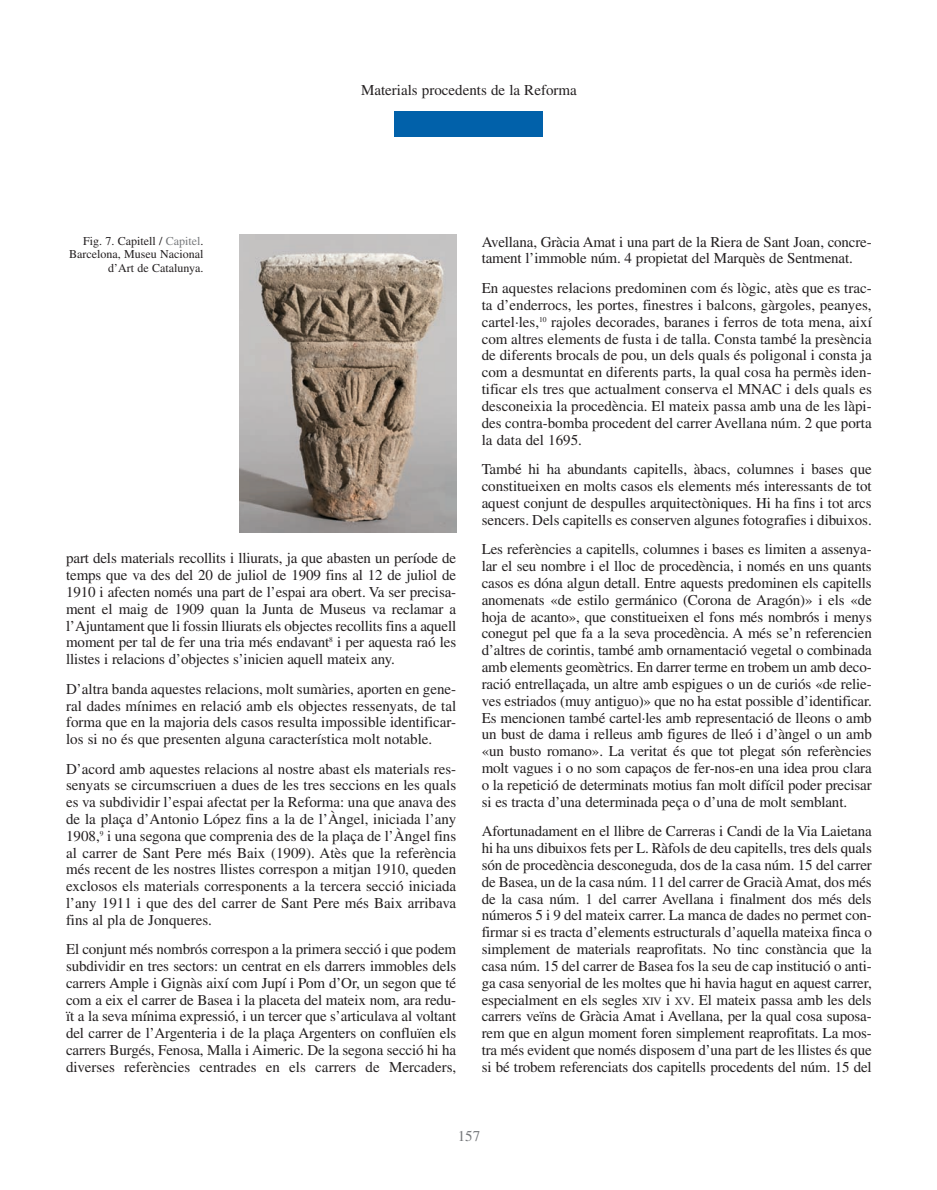
<style>
.page{position:relative;width:937px;height:1190px;background:#fff}
.page>*{position:absolute;margin:0;border:0;box-sizing:border-box;transform-origin:0 0}
.t1{font:15px/16.8px "Times";letter-spacing:-.005em;color:#231f20;text-align:justify}
.t2{font:15px "Times";color:#76787b}
.t3{font:12px/13.5px "Times";color:#231f20;text-align:right}
.s1{color:#76787b}
.s2{font-size:11.25px}
</style>
<div class="page">
<div style="left:394px;top:111px;width:149px;height:26px;background:#0161aa"></div>
<img style="left:239px;top:235px;width:217px;height:297px">
<p class="t1" style="left:361px;top:83px;width:217px">Materials procedents de la Reforma</p>
<p class="t3" style="left:69px;top:235px;width:136px">Fig. 7. Capitell / <span class="s1">Capitel</span>.<br>Barcelona, Museu Nacional d’Art de Catalunya.</p>
<p class="t1" style="left:66px;top:551px;width:391px">part dels materials recollits i lliurats, ja que abasten un període de temps que va des del 20 de juliol de 1909 fins al 12 de juliol de 1910 i afecten només una part de l’espai ara obert. Va ser precisa&shy;ment el maig de 1909 quan la Junta de Museus va reclamar a l’Ajuntament que li fossin lliurats els objectes recollits fins a aquell moment per tal de fer una tria més endavant<sup>8</sup> i per aquesta raó les llistes i relacions d’objectes s’inicien aquell mateix any.</p>
<p class="t1" style="left:66px;top:682px;width:391px">D’altra banda aquestes relacions, molt sumàries, aporten en gene&shy;ral dades mínimes en relació amb els objectes ressenyats, de tal forma que en la majoria dels casos resulta impossible identificar&shy;los si no és que presenten alguna característica molt notable.</p>
<p class="t1" style="left:66px;top:762px;width:391px">D’acord amb aquestes relacions al nostre abast els materials res&shy;senyats se circumscriuen a dues de les tres seccions en les quals es va subdividir l’espai afectat per la Reforma: una que anava des de la plaça d’Antonio López fins a la de l’Àngel, iniciada l’any 1908,<sup>9</sup> i una segona que comprenia des de la plaça de l’Àngel fins al carrer de Sant Pere més Baix (1909). Atès que la referència més recent de les nostres llistes correspon a mitjan 1910, queden exclosos els materials corresponents a la tercera secció iniciada l’any 1911 i que des del carrer de Sant Pere més Baix arribava fins al pla de Jonqueres.</p>
<p class="t1" style="left:66px;top:942px;width:391px">El conjunt més nombrós correspon a la primera secció i que podem subdividir en tres sectors: un centrat en els darrers immobles dels carrers Ample i Gignàs així com Jupí i Pom d’Or, un segon que té com a eix el carrer de Basea i la placeta del mateix nom, ara redu&shy;ït a la seva mínima expressió, i un tercer que s’articulava al voltant del carrer de l’Argenteria i de la plaça Argenters on confluïen els carrers Burgés, Fenosa, Malla i Aimeric. De la segona secció hi ha diverses referències centrades en els carrers de Mercaders,</p>
<p class="t1" style="left:481px;top:234px;width:391px">Avellana, Gràcia Amat i una part de la Riera de Sant Joan, concre&shy;tament l’immoble núm. 4 propietat del Marquès de Sentmenat.</p>
<p class="t1" style="left:481px;top:281px;width:391px">En aquestes relacions predominen com és lògic, atès que es trac&shy;ta d’enderrocs, les portes, finestres i balcons, gàrgoles, peanyes, cartel·les,<sup>10</sup> rajoles decorades, baranes i ferros de tota mena, així com altres elements de fusta i de talla. Consta també la presència de diferents brocals de pou, un dels quals és poligonal i consta ja com a desmuntat en diferents parts, la qual cosa ha permès iden&shy;tificar els tres que actualment conserva el MNAC i dels quals es desconeixia la procedència. El mateix passa amb una de les làpi&shy;des contra-bomba procedent del carrer Avellana núm. 2 que porta la data del 1695.</p>
<p class="t1" style="left:481px;top:462px;width:391px">També hi ha abundants capitells, àbacs, columnes i bases que constitueixen en molts casos els elements més interessants de tot aquest conjunt de despulles arquitectòniques. Hi ha fins i tot arcs sencers. Dels capitells es conserven algunes fotografies i dibuixos.</p>
<p class="t1" style="left:481px;top:542px;width:391px">Les referències a capitells, columnes i bases es limiten a assenya&shy;lar el seu nombre i el lloc de procedència, i només en uns quants casos es dóna algun detall. Entre aquests predominen els capitells anomenats «de estilo germánico (Corona de Aragón)» i els «de hoja de acanto», que constitueixen el fons més nombrós i menys conegut pel que fa a la seva procedència. A més se’n referencien d’altres de corintis, també amb ornamentació vegetal o combinada amb elements geomètrics. En darrer terme en trobem un amb deco&shy;ració entrellaçada, un altre amb espigues o un de curiós «de relie&shy;ves estriados (muy antiguo)» que no ha estat possible d’identificar.<br>Es mencionen també cartel·les amb representació de lleons o amb un bust de dama i relleus amb figures de lleó i d’àngel o un amb «un busto romano». La veritat és que tot plegat són referències molt vagues i o no som capaços de fer-nos-en una idea prou clara o la repetició de determinats motius fan molt difícil poder precisar si es tracta d’una determinada peça o d’una de molt semblant.</p>
<p class="t1" style="left:481px;top:824px;width:391px">Afortunadament en el llibre de Carreras i Candi de la Via Laietana hi ha uns dibuixos fets per L. Ràfols de deu capitells, tres dels quals són de procedència desconeguda, dos de la casa núm. 15 del carrer de Basea, un de la casa núm. 11 del carrer de Gracià Amat, dos més de la casa núm. 1 del carrer Avellana i finalment dos més dels números 5 i 9 del mateix carrer. La manca de dades no permet con&shy;firmar si es tracta d’elements estructurals d’aquella mateixa finca o simplement de materials reaprofitats. No tinc constància que la casa núm. 15 del carrer de Basea fos la seu de cap institució o anti&shy;ga casa senyorial de les moltes que hi havia hagut en aquest carrer, especialment en els segles <span class="s2">XIV</span> i <span class="s2">XV</span>. El mateix passa amb les dels carrers veïns de Gràcia Amat i Avellana, per la qual cosa suposa&shy;rem que en algun moment foren simplement reaprofitats. La mos&shy;tra més evident que només disposem d’una part de les llistes és que si bé trobem referenciats dos capitells procedents del núm. 15 del</p>
<p class="t2" style="left:457px;top:1130px;width:24px">157</p>
</div>
